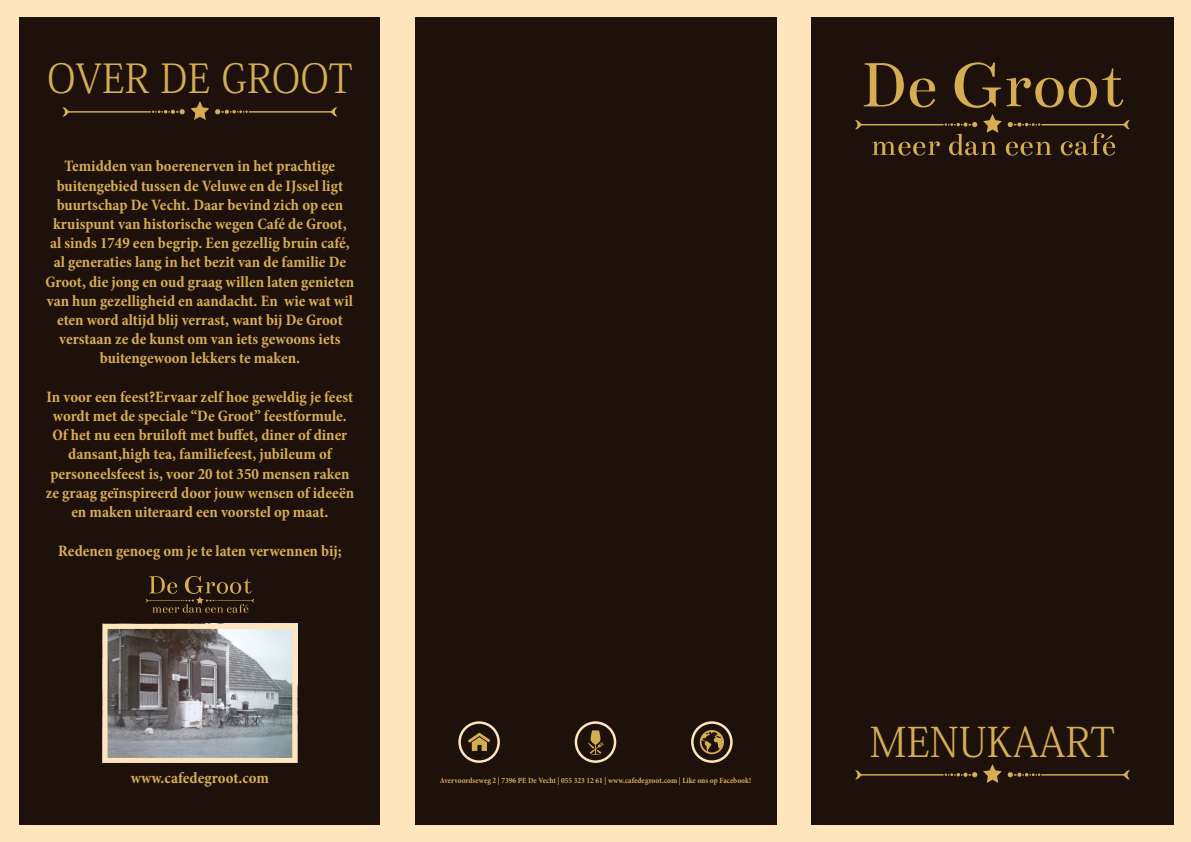
<style>
.page{position:relative;width:1191px;height:842px;background:#ffe5bb}
.page>*{position:absolute;margin:0;border:0;box-sizing:border-box;transform-origin:0 0}
.t1{font:40.9px "Adobe Fangsong Std";color:#d6ae52}
.t2{font:40px "Adobe Fangsong Std";color:#d6ae52}
.t3{font:700 condensed 16px/19.2px "Minion Pro";color:#d6ae52;text-align:center}
.t4{font:700 condensed 8px "Minion Pro";color:#d6ae52}
</style>
<div class="page">
<div style="left:20px;top:17px;width:360px;height:808px;background:#1e100a"></div>
<div style="left:415px;top:17px;width:362px;height:808px;background:#1e100a"></div>
<div style="left:811px;top:17px;width:363px;height:808px;background:#1e100a"></div>
<svg style="left:863px;top:62px;width:260px;height:46px"></svg>
<svg style="left:855px;top:114px;width:275px;height:42px"></svg>
<svg style="left:983px;top:764px;width:18px;height:19px"></svg>
<svg style="left:1007px;top:770px;width:123px;height:9px"></svg>
<svg style="left:855px;top:770px;width:122px;height:9px"></svg>
<svg style="left:215px;top:107px;width:122px;height:9px"></svg>
<svg style="left:62px;top:101px;width:147px;height:19px"></svg>
<svg style="left:576px;top:722px;width:39px;height:40px"></svg>
<div style="left:574px;top:721px;width:42px;height:42px;border:2px solid #ffe5bb;border-radius:50%"></div>
<svg style="left:588px;top:730px;width:16px;height:25px"></svg>
<svg style="left:459px;top:722px;width:39px;height:40px"></svg>
<div style="left:458px;top:721px;width:42px;height:42px;border:2px solid #ffe5bb;border-radius:50%"></div>
<svg style="left:468px;top:733px;width:22px;height:18px"></svg>
<svg style="left:692px;top:722px;width:39px;height:40px"></svg>
<div style="left:691px;top:721px;width:41px;height:42px;border:2px solid #ffe5bb;border-radius:50%"></div>
<svg style="left:699px;top:730px;width:25px;height:24px"></svg>
<img style="left:109px;top:630px;width:182px;height:127px">
<div style="left:103px;top:624px;width:194px;height:139px;border:5px solid #ffe5bb"></div>
<svg style="left:145px;top:576px;width:109px;height:37px"></svg>
<h2 class="t2" style="left:47px;top:54px;width:307px">OVER DE GROOT</h2>
<p class="t3" style="left:45px;top:157px;width:310px">Temidden van boerenerven in het prachtige buitengebied tussen de Veluwe en de IJssel ligt buurtschap De Vecht. Daar bevind zich op een kruispunt van historische wegen Café de Groot,<br>al sinds 1749 een begrip. Een gezellig bruin café, al generaties lang in het bezit van de familie De Groot, die jong en oud graag willen laten genieten van hun gezelligheid en aandacht. En wie wat wil eten word altijd blij verrast, want bij De Groot verstaan ze de kunst om van iets gewoons iets buitengewoon lekkers te maken.</p>
<p class="t3" style="left:46px;top:388px;width:310px">In voor een feest?Ervaar zelf hoe geweldig je feest wordt met de speciale “De Groot” feestformule.<br>Of het nu een bruiloft met buffet, diner of diner dansant,high tea, familiefeest, jubileum of personeelsfeest is, voor 20 tot 350 mensen raken ze graag geïnspireerd door jouw wensen of ideeën en maken uiteraard een voorstel op maat.</p>
<p class="t3" style="left:58px;top:541px;width:285px">Redenen genoeg om je te laten verwennen bij;</p>
<p class="t3" style="left:131px;top:769px;width:140px">www.cafedegroot.com</p>
<p class="t4" style="left:440px;top:776px;width:313px">Avervoordseweg 2 | 7396 PE De Vecht | 055 323 12 61 | www.cafedegroot.com | Like ons op Facebook!</p>
<h1 class="t1" style="left:870px;top:717px;width:247px">MENUKAART</h1>
</div>
